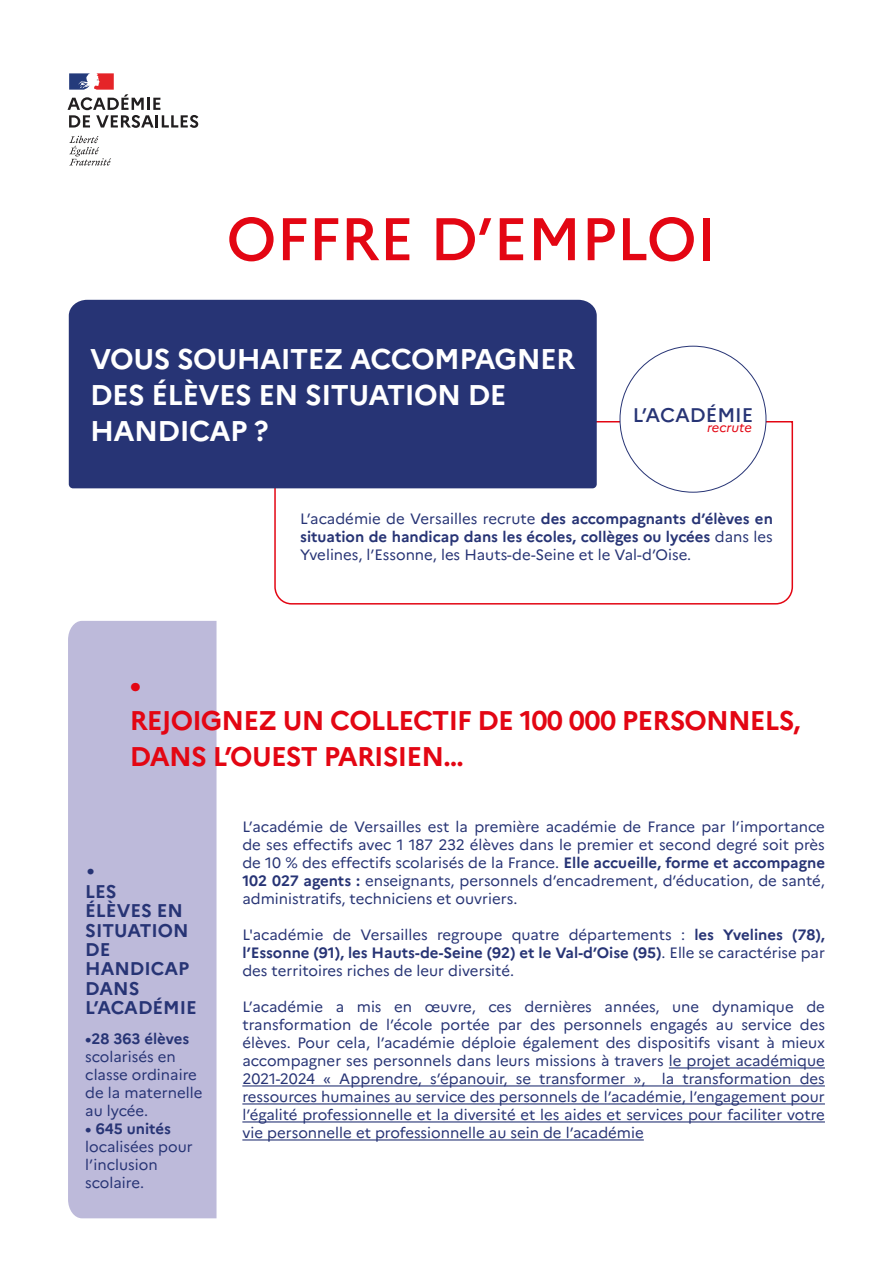
<style>
.page{position:relative;width:893px;height:1263px;background:#fff}
.page>*{position:absolute;margin:0;border:0;box-sizing:border-box;transform-origin:0 0}
.t1{font:500 60px "Marianne";color:#e30613}
.t2{font:700 28.5px/36px "Marianne";letter-spacing:-.02em;color:#fff}
.t3{font:700 27px/36px "Marianne";letter-spacing:-.03em;color:#e30613}
.t4{font:500 19.65px "Marianne";color:#273475}
.t5{font:700 18.3px/19.4px "Marianne";color:#273475}
.t6{font:15px/18px "Marianne";color:#273475;text-align:justify}
.t7{font:700 15px "Marianne";color:#273475}
.t8{font:italic 12.9px "Marianne";color:#e30613}
.s1{font-weight:700}
</style>
<div class="page">
<svg style="left:274px;top:420px;width:520px;height:185px"></svg>
<svg style="left:69px;top:136px;width:42px;height:30px"></svg>
<svg style="left:68px;top:73px;width:130px;height:55px"></svg>
<div style="left:69px;top:300px;width:528px;height:188px;background:#273475"></div>
<hr style="left:669px;top:1067px;width:156px;height:1px;background:#273475">
<hr style="left:242px;top:1085px;width:583px;height:1px;background:#273475">
<hr style="left:242px;top:1103px;width:583px;height:1px;background:#273475">
<hr style="left:242px;top:1121px;width:583px;height:1px;background:#273475">
<hr style="left:242px;top:1139px;width:402px;height:1px;background:#273475">
<div style="left:68px;top:621px;width:149px;height:597px;background:#bdbada"></div>
<div style="left:620px;top:346px;width:146px;height:146px;background:#fff;border-radius:50%"></div>
<h1 class="t1" style="left:226px;top:202px;width:492px">OFFRE D’EMPLOI</h1>
<h2 class="t2" style="left:90px;top:341px;width:487px">VOUS SOUHAITEZ ACCOMPAGNER<br>DES ÉLÈVES EN SITUATION DE<br>HANDICAP ?</h2>
<h3 class="t4" style="left:633px;top:403px;width:122px">L’ACADÉMIE</h3>
<p class="t8" style="left:707px;top:419px;width:46px">recrute</p>
<p class="t6" style="left:300px;top:510px;width:474px">L’académie de Versailles recrute <span class="s1">des accompagnants d’élèves en situation de handicap dans les écoles, collèges ou lycées</span> dans les Yvelines, l’Essonne, les Hauts-de-Seine et le Val-d’Oise.</p>
<h3 class="t3" style="left:130px;top:666px;width:672px">•<br>REJOIGNEZ UN COLLECTIF DE 100 000 PERSONNELS,<br>DANS L’OUEST PARISIEN…</h3>
<p class="t5" style="left:85px;top:862px;width:113px">•<br>LES<br>ÉLÈVES EN<br>SITUATION<br>DE<br>HANDICAP<br>DANS<br>L’ACADÉMIE</p>
<p class="t7" style="left:85px;top:1030px;width:106px">•28 363 élèves</p>
<p class="t6" style="left:85px;top:1048px;width:119px;text-align:left">scolarisés en classe ordinaire de la maternelle au lycée.</p>
<p class="t7" style="left:85px;top:1120px;width:87px">• 645 unités</p>
<p class="t6" style="left:85px;top:1138px;width:109px;text-align:left">localisées pour l’inclusion scolaire.</p>
<p class="t6" style="left:242px;top:818px;width:584px">L’académie de Versailles est la première académie de France par l’importance de ses effectifs avec 1 187 232 élèves dans le premier et second degré soit près de 10 % des effectifs scolarisés de la France. <span class="s1">Elle accueille, forme et accompagne 102 027 agents :</span> enseignants, personnels d’encadrement, d’éducation, de santé, administratifs, techniciens et ouvriers.</p>
<p class="t6" style="left:242px;top:926px;width:584px">L'académie de Versailles regroupe quatre départements : <span class="s1">les Yvelines (78), l’Essonne (91), les Hauts-de-Seine (92) et le Val-d’Oise (95)</span>. Elle se caractérise par des territoires riches de leur diversité.</p>
<p class="t6" style="left:242px;top:998px;width:584px">L’académie a mis en œuvre, ces dernières années, une dynamique de transformation de l’école portée par des personnels engagés au service des élèves. Pour cela, l’académie déploie également des dispositifs visant à mieux accompagner ses personnels dans leurs missions à travers le projet académique 2021-2024 « Apprendre, s’épanouir, se transformer », la transformation des ressources humaines au service des personnels de l’académie, l’engagement pour l’égalité professionnelle et la diversité et les aides et services pour faciliter votre vie personnelle et professionnelle au sein de l’académie</p>
</div>
